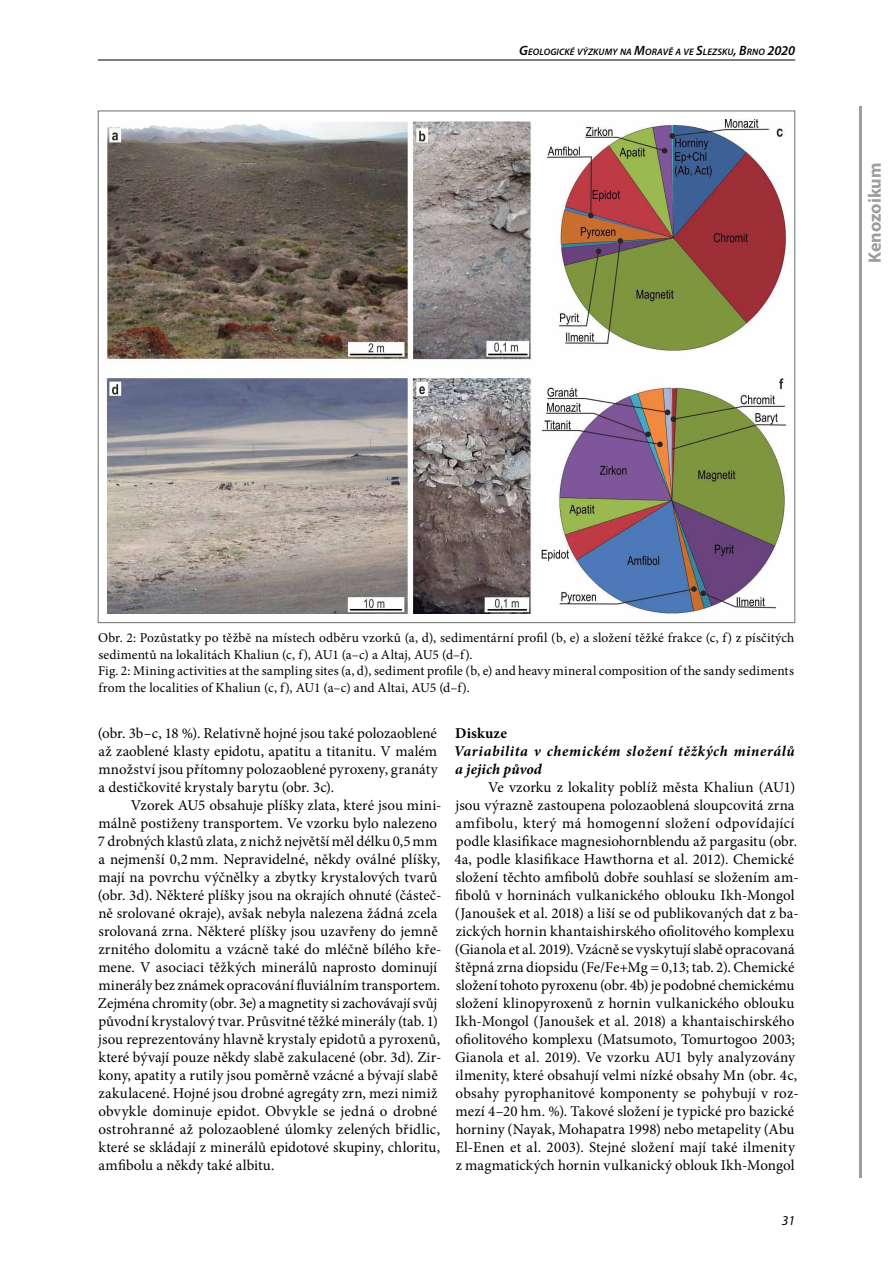
<style>
.page{position:relative;width:893px;height:1263px;background:#fff}
.page>*{position:absolute;margin:0;border:0;box-sizing:border-box;transform-origin:0 0}
.t1{font:700 18px "Myriad Pro";color:#9d9d9c}
.t2{font:15px/18px "Minion Pro";letter-spacing:.005em;color:#000}
.t3{font:italic 700 15px/18px "Minion Pro";letter-spacing:.04em;color:#000}
.t4{font:700 15px "Minion Pro";letter-spacing:.01em;color:#000}
.t5{font:13.5px/16.5px "Minion Pro";letter-spacing:.01em;color:#000}
.t6{font:italic 13.5px "Myriad Pro";color:#000}
.t7{font:italic 600 9.45px "Myriad Pro";letter-spacing:.01em;color:#000}
.s1{font-size:13.5px}
</style>
<div class="page">
<hr style="left:859px;top:106px;width:3px;height:1072px;background:#9d9d9c">
<hr style="left:98px;top:60px;width:697px;height:1px;background:#000">
<img style="left:106px;top:119px;width:682px;height:497px">
<p class="t7" style="left:519px;top:46px;width:277px"><span class="s1">G</span>EOLOGICKÉ VÝZKUMY NA <span class="s1">M</span>ORAVĚ A VE <span class="s1">S</span>LEZSKU<span class="s1">, B</span>RNO <span class="s1">2020</span></p>
<p class="t1" style="left:863px;top:263px;width:102px;rotate:-90deg">Kenozoikum</p>
<p class="t5" style="left:98px;top:630px;width:698px">Obr. 2: Pozůstatky po těžbě na místech odběru vzorků (a, d), sedimentární profil (b, e) a složení těžké frakce (c, f) z písčitých sedimentů na lokalitách Khaliun (c, f), AU1 (a–c) a Altaj, AU5 (d–f).<br>Fig. 2: Mining activities at the sampling sites (a, d), sediment profile (b, e) and heavy mineral composition of the sandy sediments from the localities of Khaliun (c, f), AU1 (a–c) and Altai, AU5 (d–f).</p>
<p class="t2" style="left:98px;top:724px;width:342px;text-align:justify">(obr. 3b–c, 18 %). Relativně hojné jsou také polozaoblené až zaoblené klasty epidotu, apatitu a titanitu. V malém množství jsou přítomny polozaoblené pyroxeny, granáty a destičkovité krystaly barytu (obr. 3c).</p>
<p class="t2" style="left:98px;top:796px;width:345px;text-indent:33px">Vzorek AU5 obsahuje plíšky zlata, které jsou mini&shy;málně postiženy transportem. Ve vzorku bylo nalezeno 7 drobných klastů zlata, z nichž největší měl délku 0,5mm a nejmenší 0,2mm. Nepravidelné, někdy oválné plíšky, mají na povrchu výčnělky a zbytky krystalových tvarů (obr. 3d). Některé plíšky jsou na okrajích ohnuté (částeč&shy;ně srolované okraje), avšak nebyla nalezena žádná zcela srolovaná zrna. Některé plíšky jsou uzavřeny do jemně zrnitého dolomitu a vzácně také do mléčně bílého kře&shy;mene. V asociaci těžkých minerálů naprosto dominují minerály bez známek opracování fluviálním transportem.<br>Zejména chromity (obr. 3e) a magnetity si zachovávají svůj původní krystalový tvar. Průsvitné těžké minerály (tab. 1) jsou reprezentovány hlavně krystaly epidotů a pyroxenů, které bývají pouze někdy slabě zakulacené (obr. 3d). Zir&shy;kony, apatity a rutily jsou poměrně vzácné a bývají slabě zakulacené. Hojné jsou drobné agregáty zrn, mezi nimiž obvykle dominuje epidot. Obvykle se jedná o drobné ostrohranné až polozaoblené úlomky zelených břidlic, které se skládají z minerálů epidotové skupiny, chloritu, amfibolu a někdy také albitu.</p>
<p class="t4" style="left:455px;top:723px;width:53px">Diskuze</p>
<p class="t3" style="left:454px;top:742px;width:342px">Variabilita v chemickém složení těžkých minerálů a jejich původ</p>
<p class="t2" style="left:454px;top:778px;width:346px;text-indent:34px">Ve vzorku z lokality poblíž města Khaliun (AU1) jsou výrazně zastoupena polozaoblená sloupcovitá zrna amfibolu, který má homogenní složení odpovídající podle klasifikace magnesiohornblendu až pargasitu (obr.<br>4a, podle klasifikace Hawthorna et al. 2012). Chemické složení těchto amfibolů dobře souhlasí se složením am&shy;fibolů v horninách vulkanického oblouku Ikh-Mongol (Janoušek et al. 2018) a liší se od publikovaných dat z ba&shy;zických hornin khantaishirského ofiolitového komplexu (Gianola et al. 2019). Vzácně se vyskytují slabě opracovaná štěpná zrna diopsidu (Fe/Fe+Mg = 0,13; tab. 2). Chemické složení tohoto pyroxenu (obr. 4b) je podobné chemickému složení klinopyroxenů z hornin vulkanického oblouku Ikh-Mongol (Janoušek et al. 2018) a khantaischirského ofiolitového komplexu (Matsumoto, Tomurtogoo 2003; Gianola et al. 2019). Ve vzorku AU1 byly analyzovány ilmenity, které obsahují velmi nízké obsahy Mn (obr. 4c, obsahy pyrophanitové komponenty se pohybují v roz&shy;mezí 4–20 hm. %). Takové složení je typické pro bazické horniny (Nayak, Mohapatra 1998) nebo metapelity (Abu El-Enen et al. 2003). Stejné složení mají také ilmenity z magmatických hornin vulkanický oblouk Ikh-Mongol</p>
<p class="t6" style="left:782px;top:1212px;width:15px">31</p>
</div>
